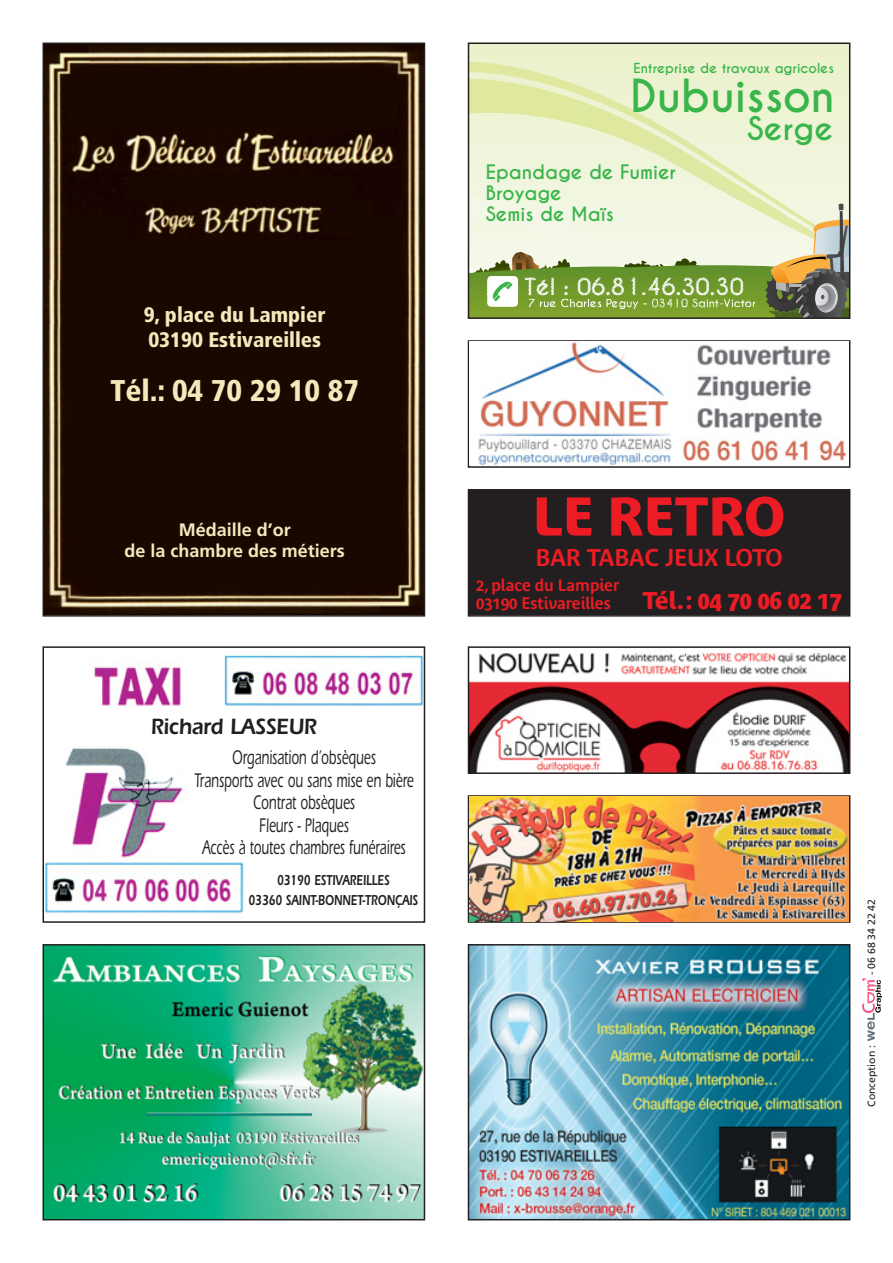
<style>
.page{position:relative;width:893px;height:1263px;background:#fff}
.page>*{position:absolute;margin:0;border:0;box-sizing:border-box;transform-origin:0 0}
.t1{font:700 54px "Bienvenue";color:#ed1c24}
.t2{font:700 42.75px "Caviar Dreams";color:#39b54a}
.t3{font:700 30.6px "Caviar Dreams";color:#39b54a}
.t4{font:900 condensed 30px "Frutiger";color:#f3eabc}
.t5{font:600 24px "Bienvenue";letter-spacing:-.005em;color:#ed1c24}
.t6{font:700 24px "Bienvenue";color:#ed1c24}
.t7{font:600 22.95px "Itc Eras";letter-spacing:-.01em;color:#231f20;scale:.9 1}
.t8{font:700 22.5px "Caviar Dreams";color:#fff}
.t9{font:900 condensed 21px/25.2px "Frutiger";color:#f3eabc}
.t10{font:500 20.4px/22.5px "Itc Eras";color:#231f20;text-align:center;scale:.64 1}
.t11{font:700 18.75px/20.9px "Caviar Dreams";color:#39b54a}
.t12{font:700 18px/21.6px "Frutiger";color:#f3eabc;text-align:center}
.t13{font:600 16.5px/18px "Bienvenue";color:#ed1c24}
.t14{font:600 14.85px/20.4px "Itc Eras";color:#231f20;text-align:center;scale:.71 1}
.t15{font:700 13.05px "Caviar Dreams";color:#39b54a}
.t16{font:10.5px "Frutiger";color:#231f20}
</style>
<div class="page">
<img style="left:46px;top:46px;width:376px;height:568px">
<div style="left:43px;top:43px;width:382px;height:574px;border:2px solid #231f20"></div>
<svg style="left:862px;top:978px;width:20px;height:63px"></svg>
<img style="left:46px;top:654px;width:376px;height:259px">
<div style="left:43px;top:646px;width:382px;height:277px;border:2px solid #231f20"></div>
<img style="left:46px;top:947px;width:376px;height:270px">
<div style="left:43px;top:944px;width:382px;height:276px;border:2px solid #231f20"></div>
<img style="left:471px;top:947px;width:376px;height:270px">
<div style="left:468px;top:944px;width:382px;height:276px;border:2px solid #231f20"></div>
<img style="left:471px;top:61px;width:376px;height:190px">
<div style="left:471px;top:194px;width:240px;height:82px;background:#f2f7e5"></div>
<img style="left:512px;top:252px;width:4px;height:13px">
<svg style="left:516px;top:252px;width:23px;height:13px"></svg>
<img style="left:474px;top:260px;width:37px;height:14px">
<img style="left:540px;top:259px;width:31px;height:6px">
<img style="left:471px;top:265px;width:117px;height:8px">
<svg style="left:838px;top:204px;width:6px;height:7px"></svg>
<img style="left:813px;top:220px;width:34px;height:32px">
<img style="left:846px;top:226px;width:1px;height:26px">
<img style="left:825px;top:211px;width:21px;height:41px">
<img style="left:471px;top:310px;width:117px;height:6px">
<img style="left:471px;top:312px;width:117px;height:1px">
<img style="left:471px;top:276px;width:8px;height:20px">
<img style="left:580px;top:278px;width:8px;height:14px">
<img style="left:580px;top:292px;width:8px;height:4px">
<img style="left:471px;top:296px;width:117px;height:3px">
<img style="left:471px;top:308px;width:117px;height:2px">
<svg style="left:529px;top:296px;width:19px;height:3px"></svg>
<img style="left:471px;top:307px;width:117px;height:1px">
<img style="left:471px;top:305px;width:117px;height:2px">
<img style="left:471px;top:299px;width:117px;height:6px">
<img style="left:471px;top:299px;width:73px;height:1px">
<img style="left:479px;top:275px;width:42px;height:21px">
<img style="left:518px;top:274px;width:3px;height:20px">
<img style="left:521px;top:274px;width:59px;height:22px">
<img style="left:573px;top:274px;width:9px;height:4px">
<img style="left:582px;top:274px;width:6px;height:4px">
<svg style="left:588px;top:252px;width:259px;height:64px;background:#90a25f"></svg>
<div style="left:468px;top:43px;width:382px;height:276px;border:2px solid #231f20"></div>
<div style="left:468px;top:795px;width:382px;height:128px;border:2px solid #231f20"></div>
<img style="left:469px;top:797px;width:380px;height:124px">
<svg style="left:467px;top:340px;width:384px;height:434px"></svg>
<img style="left:470px;top:342px;width:379px;height:123px">
<p class="t9" style="left:144px;top:304px;width:183px">9, place du Lampier<br>03190 Estivareilles</p>
<h3 class="t4" style="left:110px;top:378px;width:250px">Tél.: 04 70 29 10 87</h3>
<p class="t12" style="left:124px;top:520px;width:222px">Médaille d’or<br>de la chambre des métiers</p>
<p class="t7" style="left:151px;top:719px;width:186px">Richard LASSEUR</p>
<p class="t10" style="left:194px;top:748px;width:344px">Organisation d’obsèques<br>Transports avec ou sans mise en bière<br>Contrat obsèques<br>Fleurs - Plaques<br>Accès à toutes chambres funéraires</p>
<p class="t14" style="left:249px;top:871px;width:240px">03190 ESTIVAREILLES<br>03360 SAINT-BONNET-TRONÇAIS</p>
<p class="t15" style="left:633px;top:60px;width:202px">Entreprise de travaux agricoles</p>
<h2 class="t2" style="left:630px;top:70px;width:206px">Dubuisson</h2>
<h3 class="t3" style="left:747px;top:110px;width:88px">Serge</h3>
<p class="t11" style="left:486px;top:162px;width:192px">Epandage de Fumier<br>Broyage<br>Semis de Maïs</p>
<p class="t8" style="left:524px;top:273px;width:221px">Tél : 06.81.46.30.30</p>
<h1 class="t1" style="left:533px;top:491px;width:254px">LE RETRO</h1>
<p class="t5" style="left:535px;top:546px;width:249px">BAR TABAC JEUX LOTO</p>
<p class="t13" style="left:476px;top:577px;width:145px">2, place du Lampier<br>03190 Estivareilles</p>
<p class="t6" style="left:642px;top:589px;width:201px">Tél. : 04 70 06 02 17</p>
<p class="t16" style="left:867px;top:975px;width:78px;rotate:-90deg">- 06 68 34 22 42</p>
<p class="t16" style="left:867px;top:1107px;width:63px;rotate:-90deg">Conception :</p>
</div>
